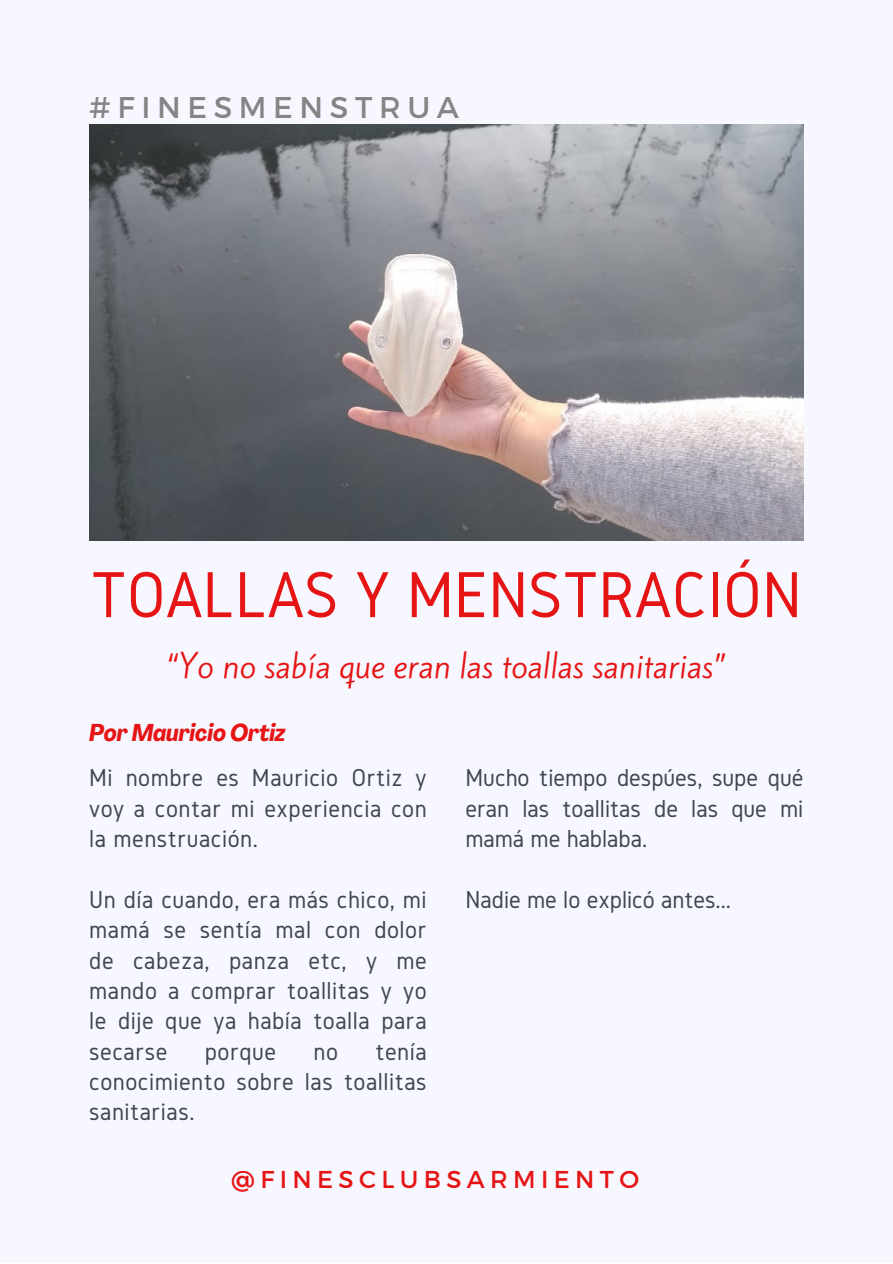
<style>
.page{position:relative;width:893px;height:1264px;background:#fff}
.page>*{position:absolute;margin:0;border:0;box-sizing:border-box;transform-origin:0 0}
.t1{font:67.5px "Gidole";color:#e61515}
.t2{font:30.15px "Kite One";color:#e61515}
.t3{font:30px "Montserrat";letter-spacing:.22em;color:#858585}
.t4{font:25.5px/30.3px "Gidole";letter-spacing:.02em;color:#3f4652;text-align:justify}
.t5{font:25.5px "Gidole";color:#3f4652}
.t6{font:24.3px "Montserrat";letter-spacing:.22em;color:#e61515}
.t7{font:italic 700 condensed 24px "Agrandir";color:#e61515}
</style>
<div class="page">
<div style="left:0;top:0;width:892px;height:1262px;background:#f7f7ff"></div>
<img style="left:89px;top:125px;width:714px;height:416px">
<p class="t3" style="left:89px;top:88px;width:371px">#FINESMENSTRUA</p>
<p class="t1" style="left:91px;top:557px;width:712px">TOALLAS Y MENSTRACIÓN</p>
<p class="t2" style="left:167px;top:644px;width:559px">“Yo no sabía que eran las toallas sanitarias”</p>
<p class="t7" style="left:89px;top:723px;width:198px">Por Mauricio Ortiz</p>
<p class="t4" style="left:89px;top:762px;width:339px">Mi nombre es Mauricio Ortiz y voy a contar mi experiencia con la menstruación.</p>
<p class="t4" style="left:89px;top:883px;width:339px">Un día cuando, era más chico, mi mamá se sentía mal con dolor de cabeza, panza etc, y me mando a comprar toallitas y yo le dije que ya había toalla para secarse</p>
<p class="t4" style="left:89px;top:1035px;width:339px;text-indent:286px">tenía conocimiento sobre las toallitas sanitarias.</p>
<p class="t4" style="left:205px;top:1035px;width:73px">porque</p>
<p class="t4" style="left:313px;top:1035px;width:26px">no</p>
<p class="t4" style="left:465px;top:762px;width:339px">Mucho tiempo despúes, supe qué eran las toallitas de las que mi mamá me hablaba.</p>
<p class="t5" style="left:465px;top:885px;width:267px">Nadie me lo explicó antes...</p>
<p class="t6" style="left:231px;top:1163px;width:409px">@FINESCLUBSARMIENTO</p>
</div>
